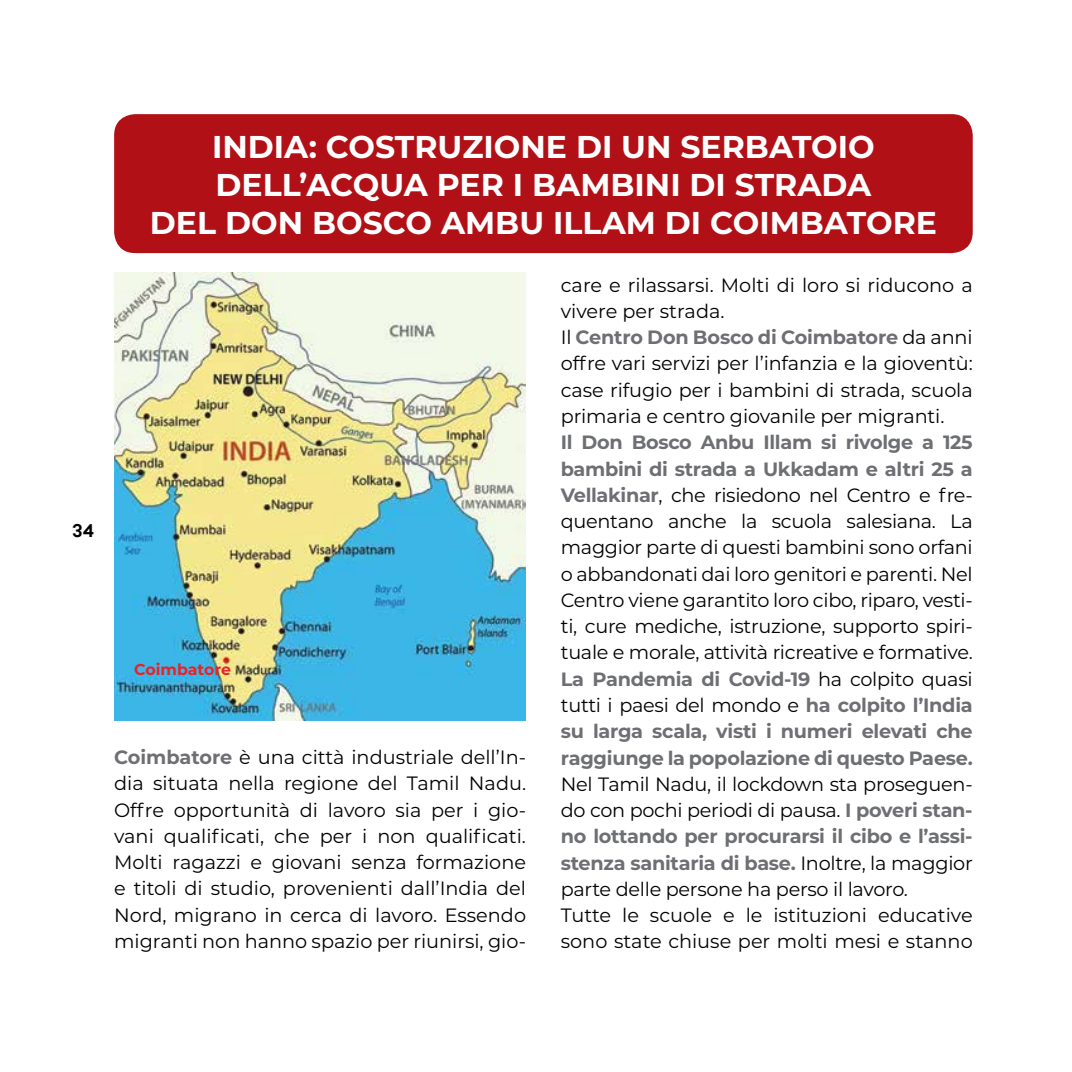
<style>
.page{position:relative;width:1072px;height:1072px;background:#fff}
.page>*{position:absolute;margin:0;border:0;box-sizing:border-box;transform-origin:0 0}
.t1{font:700 31.5px/37.8px "Montserrat";color:#fff}
.t2{font:19.25px/26.2px "Montserrat";letter-spacing:-.005em;color:#000;text-align:justify}
.t3{font:17.5px "Geometos";color:#000}
.t4{font:700 15.75px "Montserrat";color:#e82327}
.s1{font-weight:700;color:#6e6f73}
</style>
<div class="page">
<div style="left:114px;top:114px;width:858px;height:139px;background:#b11116;border-radius:21px"></div>
<img style="left:114px;top:273px;width:411px;height:447px">
<p class="t3" style="left:72px;top:521px;width:24px">34</p>
<h1 class="t1" style="left:212px;top:126px;width:138px">INDIA: cos</h1>
<h1 class="t1" style="left:395px;top:126px;width:110px">truzione</h1>
<h1 class="t1" style="left:576px;top:126px;width:128px">diunserba</h1>
<h1 class="t1" style="left:792px;top:126px;width:41px">toio</h1>
<h1 class="t1" style="left:215px;top:164px;width:117px">DELL’acqua</h1>
<h1 class="t1" style="left:437px;top:164px;width:23px">per</h1>
<h1 class="t1" style="left:513px;top:164px;width:41px">I bambini</h1>
<h1 class="t1" style="left:150px;top:164px;width:788px;text-indent:539px">di strada<br>DEL DON BOSCO AMBU ILLAM DI COIMBATORE</h1>
<p class="t4" style="left:134px;top:658px;width:98px">Coimbatore</p>
<p class="t2" style="left:114px;top:743px;width:413px"><span class="s1">Coimbatore</span> è una città industriale dell’In&shy;dia situata nella regione del Tamil Nadu.<br>Offre opportunità di lavoro sia per i gio&shy;vani qualificati, che per i non qualificati.<br>Molti ragazzi e giovani senza formazione e titoli di studio, provenienti dall’India del Nord, migrano in cerca di lavoro. Essendo migranti non hanno spazio per riunirsi, gio-</p>
<p class="t2" style="left:561px;top:271px;width:413px;text-align:left">care e rilassarsi. Molti di loro si riducono a vivere per strada.<br>Il <span class="s1">Centro Don Bosco di Coimbatore</span> da anni offre vari servizi per l’infanzia e la gioventù: case rifugio per i bambini di strada, scuola primaria e centro giovanile per migranti.</p>
<p class="t2" style="left:561px;top:428px;width:413px"><span class="s1">Il Don Bosco Anbu Illam si rivolge a 125 bambini di strada a Ukkadam e altri 25 a Vellakinar</span>, che risiedono nel Centro e fre&shy;quentano anche la scuola salesiana. La maggior parte di questi bambini sono orfani o abbandonati dai loro genitori e parenti. Nel Centro viene garantito loro cibo, riparo, vesti&shy;ti, cure mediche, istruzione, supporto spiri&shy;tuale e morale, attività ricreative e formative.<br><span class="s1">La Pandemia di Covid-19</span> ha colpito quasi tutti i paesi del mondo e <span class="s1">ha colpito l’India su larga scala, visti i numeri elevati che raggiunge la popolazione di questo Paese.</span></p>
<p class="t2" style="left:561px;top:770px;width:413px;text-align:left">Nel Tamil Nadu, il lockdown sta proseguen&shy;do con pochi periodi di pausa. <span class="s1">I poveri stan&shy;no lottando per procurarsi il cibo e l’assi&shy;stenza sanitaria di base.</span> Inoltre, la maggior parte delle persone ha perso il lavoro.<br>Tutte le scuole e le istituzioni educative sono state chiuse per molti mesi e stanno</p>
</div>
